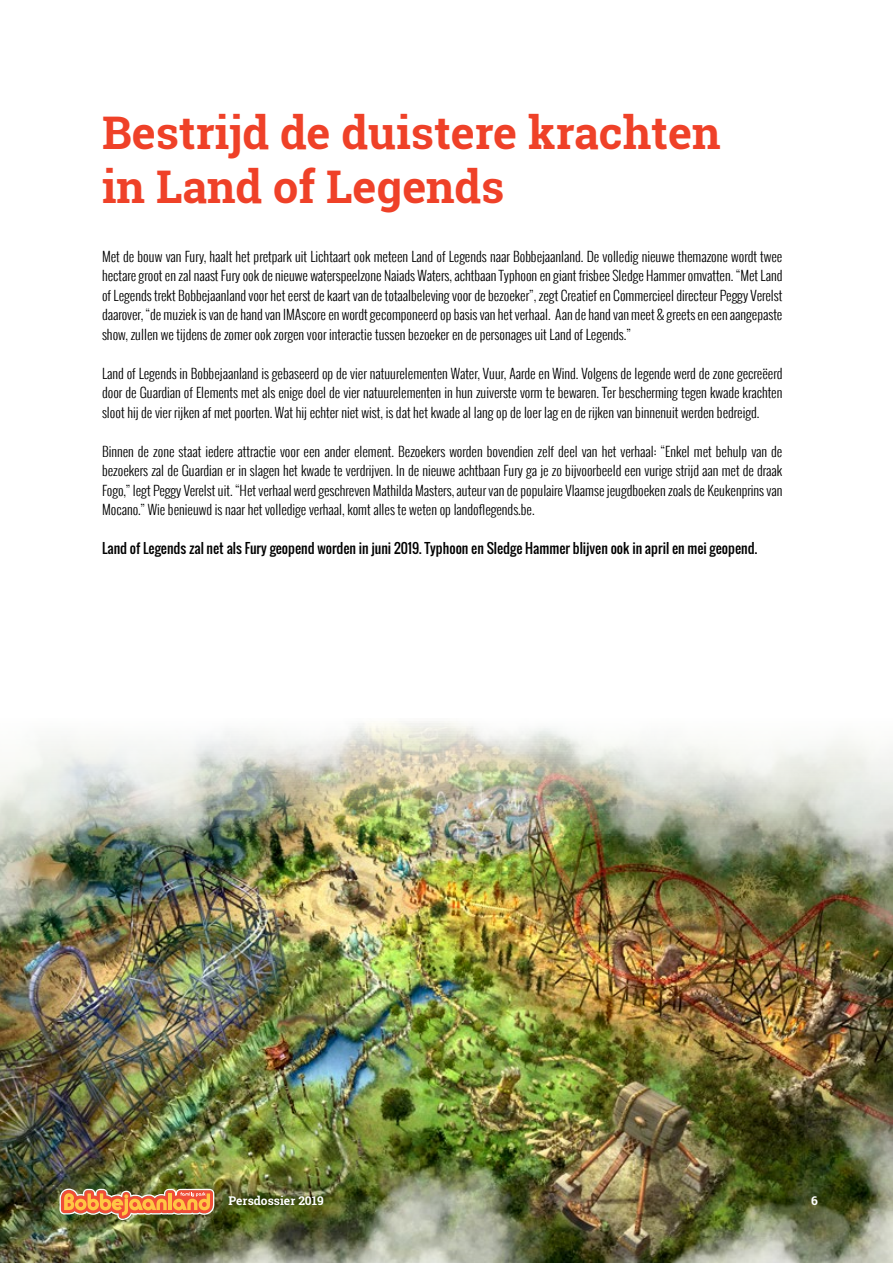
<style>
.page{position:relative;width:893px;height:1263px;background:#fff}
.page>*{position:absolute;margin:0;border:0;box-sizing:border-box;transform-origin:0 0}
.t1{font:700 45px/54px "Roboto Slab";color:#ef4128}
.t2{font:300 13.5px/19.5px "Oswald";color:#000;text-align:justify}
.t3{font:13.5px "Oswald";color:#000}
.t4{font:700 12px "Roboto Slab";color:#fff}
</style>
<div class="page">
<img style="left:0;top:721px;width:893px;height:542px">
<img style="left:60px;top:1188px;width:154px;height:32px">
<hr style="left:169px;top:1193px;width:3px;height:17px;background:#ffc543">
<h1 class="t1" style="left:102px;top:105px;width:620px">Bestrijd de duistere krachten in Land of Legends</h1>
<p class="t2" style="left:102px;top:246px;width:682px">Met de bouw van Fury, haalt het pretpark uit Lichtaart ook meteen Land of Legends naar Bobbejaanland. De volledig nieuwe themazone wordt twee hectare groot en zal naast Fury ook de nieuwe waterspeelzone Naiads Waters, achtbaan Typhoon en giant frisbee Sledge Hammer omvatten. “Met Land of Legends trekt Bobbejaanland voor het eerst de kaart van de totaalbeleving voor de bezoeker”, zegt Creatief en Commercieel directeur Peggy Verelst daarover, “de muziek is van de hand van IMAscore en wordt gecomponeerd op basis van het verhaal. Aan de hand van meet &amp; greets en een aangepaste show, zullen we tijdens de zomer ook zorgen voor interactie tussen bezoeker en de personages uit Land of Legends.”</p>
<p class="t2" style="left:102px;top:363px;width:682px">Land of Legends in Bobbejaanland is gebaseerd op de vier natuurelementen Water, Vuur, Aarde en Wind. Volgens de legende werd de zone gecreëerd door de Guardian of Elements met als enige doel de vier natuurelementen in hun zuiverste vorm te bewaren. Ter bescherming tegen kwade krachten sloot hij de vier rijken af met poorten. Wat hij echter niet wist, is dat het kwade al lang op de loer lag en de rijken van binnenuit werden bedreigd.</p>
<p class="t2" style="left:102px;top:441px;width:682px">Binnen de zone staat iedere attractie voor een ander element. Bezoekers worden bovendien zelf deel van het verhaal: “Enkel met behulp van de bezoekers zal de Guardian er in slagen het kwade te verdrijven. In de nieuwe achtbaan Fury ga je zo bijvoorbeeld een vurige strijd aan met de draak Fogo,” legt Peggy Verelst uit. “Het verhaal werd geschreven Mathilda Masters, auteur van de populaire Vlaamse jeugdboeken zoals de Keukenprins van Mocano.” Wie benieuwd is naar het volledige verhaal, komt alles te weten op landoflegends.be.</p>
<p class="t3" style="left:102px;top:538px;width:657px">Land of Legends zal net als Fury geopend worden in juni 2019. Typhoon en Sledge Hammer blijven ook in april en mei geopend.</p>
<p class="t4" style="left:229px;top:1192px;width:97px">Persdossier 2019</p>
<p class="t4" style="left:811px;top:1192px;width:8px">6</p>
</div>
